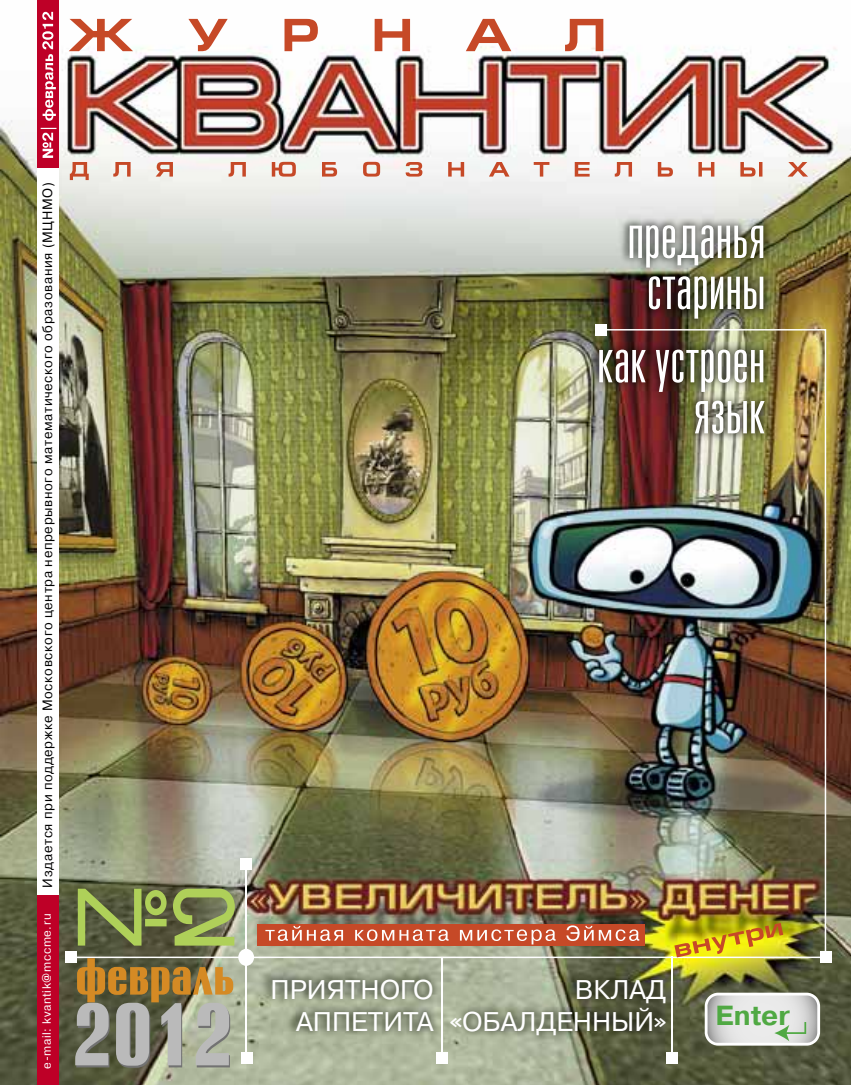
<style>
.page{position:relative;width:851px;height:1085px;background:#fff}
.page>*{position:absolute;margin:0;border:0;box-sizing:border-box;transform-origin:0 0}
.t1{font:300 60px/51px "Unicum Cond";color:#fff;text-align:right}
.t2{font:700 27.6px "Pragmatica C";color:#50a943}
.t3{font:27px/32.4px "Pragmatica I";color:#fff;text-align:right}
.t4{font:13.5px "Pragmatica C";letter-spacing:.05em;color:#000}
.t5{font:12px "Pragmatica C";letter-spacing:.05em;color:#fff}
.s1{font-family:"Europe Ext";font-weight:700;font-size:19.5px}
</style>
<div class="page">
<img style="left:0;top:0;width:850px;height:1084px">
<hr style="left:74px;top:956px;width:755px;height:1px;background:#fff">
<svg style="left:70px;top:162px;width:738px;height:18px"></svg>
<svg style="left:69px;top:19px;width:534px;height:32px"></svg>
<hr style="left:245px;top:863px;width:2px;height:196px;background:#fff">
<hr style="left:441px;top:956px;width:2px;height:103px;background:#fff">
<hr style="left:670px;top:956px;width:2px;height:101px;background:#fff">
<svg style="left:704px;top:992px;width:116px;height:53px;background:#d7d9d6"></svg>
<div style="left:238px;top:948px;width:16px;height:17px;background:#fff;border-radius:50%"></div>
<div style="left:240px;top:857px;width:12px;height:12px;background:#fff"></div>
<div style="left:241px;top:1052px;width:11px;height:11px;background:#fff"></div>
<div style="left:436px;top:1052px;width:12px;height:11px;background:#fff"></div>
<div style="left:665px;top:1052px;width:12px;height:11px;background:#fff"></div>
<svg style="left:78px;top:888px;width:157px;height:57px;background:#7c8a4b"></svg>
<div style="left:257px;top:924px;width:387px;height:21px;background:#c64927"></div>
<svg style="left:265px;top:925px;width:337px;height:19px"></svg>
<div style="left:819px;top:950px;width:12px;height:12px;background:#fff"></div>
<img style="left:602px;top:328px;width:224px;height:632px">
<svg style="left:674px;top:922px;width:109px;height:35px;background:#d0b517"></svg>
<div style="left:595px;top:324px;width:12px;height:11px;background:#fff"></div>
<svg style="left:75px;top:958px;width:158px;height:109px;background:#998e6f"></svg>
<div style="left:37px;top:21px;width:21px;height:1063px;background:#fff"></div>
<div style="left:37px;top:0;width:21px;height:167px;background:#be0027"></div>
<div style="left:37px;top:895px;width:21px;height:189px;background:#be0027"></div>
<div style="left:65px;top:950px;width:12px;height:12px;background:#fff"></div>
<svg style="left:41px;top:12px;width:15px;height:146px"></svg>
<p class="t4" style="left:40px;top:887px;width:706px;rotate:-90deg">Издается при поддержке Московского центра непрерывного математического образования (МЦНМО)</p>
<p class="t5" style="left:40px;top:1068px;width:156px;rotate:-90deg">e-mail: kvantik@mccme.ru</p>
<h1 class="t1" style="left:627px;top:211px;width:139px;text-align:center">преданья старины</h1>
<h1 class="t1" style="left:597px;top:336px;width:170px">как устроен язык</h1>
<h3 class="t3" style="left:270px;top:973px;width:165px">ПРИЯТНОГО<br>АППЕТИТА</h3>
<h3 class="t3" style="left:450px;top:973px;width:217px">ВКЛАД <span class="s1">«</span>ОБАЛДЕННЫЙ<span class="s1">»</span></h3>
<h2 class="t2" style="left:715px;top:999px;width:76px">Enter</h2>
</div>
